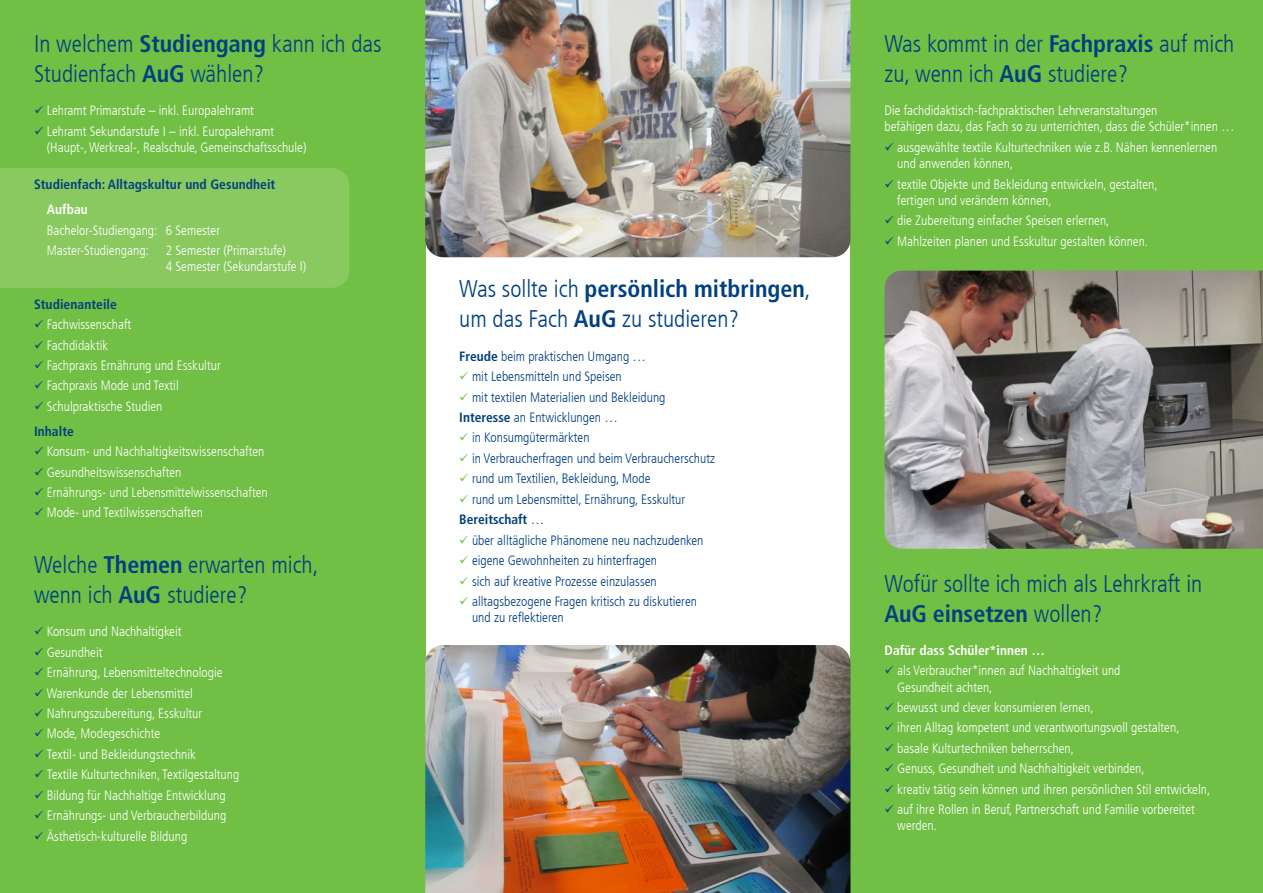
<style>
.page{position:relative;width:1263px;height:893px;background:#fff}
.page>*{position:absolute;margin:0;border:0;box-sizing:border-box;transform-origin:0 0}
.head{font:300 condensed 24px/30px "Frutiger LT Com";color:#014081}
.Fliess{font:300 condensed 13.5px/16.2px "Frutiger LT Com";color:#fff}
.Fliess-2{font:300 condensed 13.5px/16.2px "Frutiger LT Com";color:#014081}
.fliesshead{font:700 condensed 13.5px "Frutiger LT Com";letter-spacing:.005em;color:#014081}
.Fliess-3{font:700 condensed 13.5px "Frutiger LT Com";color:#fff}
.Fliess-4{font:700 condensed 13.5px "Frutiger LT Com";color:#014081}
.fliesshead-2{font:700 condensed 13.5px "Frutiger LT Com";letter-spacing:.005em;color:#fff}
.s1{font-weight:700}
.s2{color:#014081}
.s3{color:#71bf44}
.s4{font-weight:300}
</style>
<div class="page">
<div style="left:0;top:0;width:425px;height:893px;background:#71bf44"></div>
<div style="left:850px;top:0;width:413px;height:893px;background:#71bf44"></div>
<div style="left:0;top:168px;width:349px;height:120px;background:#8ac860"></div>
<img style="left:425px;top:0;width:425px;height:257px">
<img style="left:425px;top:645px;width:425px;height:248px">
<img style="left:884px;top:271px;width:379px;height:278px">
<p class="head" style="left:34px;top:29px;width:349px">In welchem <span class="s1">Studiengang</span> kann ich das<br>Studienfach <span class="s1">AuG</span> wählen?</p>
<p class="Fliess" style="left:34px;top:103px;width:222px"><span class="s2">✓</span> Lehramt Primarstufe – inkl. Europalehramt</p>
<p class="Fliess" style="left:47px;top:123px;width:261px;text-indent:-13px"><span class="s2">✓</span> Lehramt Sekundarstufe I – inkl. Europalehramt (Haupt-, Werkreal-, Realschule, Gemeinschaftsschule)</p>
<p class="fliesshead" style="left:34px;top:177px;width:243px">Studienfach: Alltagskultur und Gesundheit</p>
<p class="fliesshead-2" style="left:47px;top:201px;width:43px">Aufbau</p>
<p class="Fliess" style="left:47px;top:222px;width:175px">Bachelor-Studiengang: 6 Semester</p>
<p class="Fliess" style="left:47px;top:242px;width:104px">Master-Studiengang:</p>
<p class="Fliess" style="left:166px;top:242px;width:142px">2 Semester (Primarstufe)<br>4 Semester (Sekundarstufe I)</p>
<p class="fliesshead" style="left:34px;top:296px;width:84px">Studienanteile</p>
<p class="Fliess" style="left:34px;top:316px;width:99px"><span class="s2">✓</span> Fachwissenschaft</p>
<p class="Fliess" style="left:34px;top:337px;width:76px"><span class="s2">✓</span> Fachdidaktik</p>
<p class="Fliess" style="left:34px;top:357px;width:188px"><span class="s2">✓</span> Fachpraxis Ernährung und Esskultur</p>
<p class="Fliess" style="left:34px;top:378px;width:146px"><span class="s2">✓</span> Fachpraxis Mode und Textil</p>
<p class="Fliess" style="left:34px;top:398px;width:130px"><span class="s2">✓</span> Schulpraktische Studien</p>
<p class="fliesshead" style="left:34px;top:423px;width:41px">Inhalte</p>
<p class="Fliess" style="left:34px;top:443px;width:232px"><span class="s2">✓</span> Konsum- und Nachhaltigkeitswissenschaften</p>
<p class="Fliess" style="left:34px;top:464px;width:149px"><span class="s2">✓</span> Gesundheitswissenschaften</p>
<p class="Fliess" style="left:34px;top:484px;width:235px"><span class="s2">✓</span> Ernährungs- und Lebensmittelwissenschaften</p>
<p class="Fliess" style="left:34px;top:505px;width:171px"><span class="s2">✓</span> Mode- und Textilwissenschaften</p>
<p class="head" style="left:34px;top:550px;width:286px">Welche <span class="s1">Themen</span> erwarten mich, wenn ich <span class="s1">AuG</span> studiere?</p>
<p class="Fliess" style="left:34px;top:623px;width:149px"><span class="s2">✓</span> Konsum und Nachhaltigkeit</p>
<p class="Fliess" style="left:34px;top:644px;width:70px"><span class="s2">✓</span> Gesundheit</p>
<p class="Fliess" style="left:34px;top:664px;width:190px"><span class="s2">✓</span> Ernährung, Lebensmitteltechnologie</p>
<p class="Fliess" style="left:34px;top:685px;width:161px"><span class="s2">✓</span> Warenkunde der Lebensmittel</p>
<p class="Fliess" style="left:34px;top:705px;width:170px"><span class="s2">✓</span> Nahrungszubereitung, Esskultur</p>
<p class="Fliess" style="left:34px;top:726px;width:128px"><span class="s2">✓</span> Mode, Modegeschichte</p>
<p class="Fliess" style="left:34px;top:746px;width:164px"><span class="s2">✓</span> Textil- und Bekleidungstechnik</p>
<p class="Fliess" style="left:34px;top:767px;width:207px"><span class="s2">✓</span> Textile Kulturtechniken, Textilgestaltung</p>
<p class="Fliess" style="left:34px;top:787px;width:193px"><span class="s2">✓</span> Bildung für Nachhaltige Entwicklung</p>
<p class="Fliess" style="left:34px;top:808px;width:194px"><span class="s2">✓</span> Ernährungs- und Verbraucherbildung</p>
<p class="Fliess" style="left:34px;top:828px;width:155px"><span class="s2">✓</span> Ästhetisch-kulturelle Bildung</p>
<p class="head" style="left:459px;top:274px;width:353px">Was sollte ich <span class="s1">persönlich mitbringen</span>, um das Fach <span class="s1">AuG</span> zu studieren?</p>
<p class="Fliess-2" style="left:459px;top:348px;width:188px"><span class="s1">Freude</span> beim praktischen Umgang …</p>
<p class="Fliess-2" style="left:459px;top:368px;width:164px"><span class="s3">✓</span> mit Lebensmitteln und Speisen</p>
<p class="Fliess-2" style="left:459px;top:389px;width:208px"><span class="s3">✓</span> mit textilen Materialien und Bekleidung</p>
<p class="Fliess-2" style="left:459px;top:409px;width:160px"><span class="s1">Interesse</span> an Entwicklungen …</p>
<p class="Fliess-2" style="left:459px;top:430px;width:132px"><span class="s3">✓</span> in Konsumgütermärkten</p>
<p class="Fliess-2" style="left:459px;top:450px;width:257px"><span class="s3">✓</span> in Verbraucherfragen und beim Verbraucherschutz</p>
<p class="Fliess-2" style="left:459px;top:471px;width:193px"><span class="s3">✓</span> rund um Textilien, Bekleidung, Mode</p>
<p class="Fliess-2" style="left:459px;top:491px;width:227px"><span class="s3">✓</span> rund um Lebensmittel, Ernährung, Esskultur</p>
<p class="Fliess-4" style="left:459px;top:511px;width:87px">Bereitschaft <span class="s4">…</span></p>
<p class="Fliess-2" style="left:459px;top:532px;width:246px"><span class="s3">✓</span> über alltägliche Phänomene neu nachzudenken</p>
<p class="Fliess-2" style="left:459px;top:552px;width:199px"><span class="s3">✓</span> eigene Gewohnheiten zu hinterfragen</p>
<p class="Fliess-2" style="left:459px;top:573px;width:199px"><span class="s3">✓</span> sich auf kreative Prozesse einzulassen</p>
<p class="Fliess-2" style="left:472px;top:593px;width:227px;text-indent:-13px"><span class="s3">✓</span> alltagsbezogene Fragen kritisch zu diskutieren und zu reflektieren</p>
<p class="head" style="left:884px;top:29px;width:351px">Was kommt in der <span class="s1">Fachpraxis</span> auf mich zu, wenn ich <span class="s1">AuG</span> studiere?</p>
<p class="Fliess" style="left:884px;top:103px;width:352px">Die fachdidaktisch-fachpraktischen Lehrveranstaltungen<br>befähigen dazu, das Fach so zu unterrichten, dass die Schüler*innen …</p>
<p class="Fliess" style="left:897px;top:139px;width:321px;text-indent:-13px"><span class="s2">✓</span> ausgewählte textile Kulturtechniken wie z.B. Nähen kennenlernen und anwenden können,</p>
<p class="Fliess" style="left:897px;top:176px;width:262px;text-indent:-13px"><span class="s2">✓</span> textile Objekte und Bekleidung entwickeln, gestalten, fertigen und verändern können,</p>
<p class="Fliess" style="left:884px;top:213px;width:226px"><span class="s2">✓</span> die Zubereitung einfacher Speisen erlernen,</p>
<p class="Fliess" style="left:884px;top:233px;width:265px"><span class="s2">✓</span> Mahlzeiten planen und Esskultur gestalten können.</p>
<p class="head" style="left:884px;top:569px;width:319px">Wofür sollte ich mich als Lehrkraft in<br><span class="s1">AuG einsetzen</span> wollen?</p>
<p class="Fliess-3" style="left:884px;top:642px;width:162px">Dafür dass Schüler*innen …</p>
<p class="Fliess" style="left:897px;top:663px;width:225px;text-indent:-13px"><span class="s2">✓</span> als Verbraucher*innen auf Nachhaltigkeit und<br>Gesundheit achten,</p>
<p class="Fliess" style="left:884px;top:699px;width:211px"><span class="s2">✓</span> bewusst und clever konsumieren lernen,</p>
<p class="Fliess" style="left:884px;top:720px;width:297px"><span class="s2">✓</span> ihren Alltag kompetent und verantwortungsvoll gestalten,</p>
<p class="Fliess" style="left:884px;top:740px;width:191px"><span class="s2">✓</span> basale Kulturtechniken beherrschen,</p>
<p class="Fliess" style="left:884px;top:761px;width:262px"><span class="s2">✓</span> Genuss, Gesundheit und Nachhaltigkeit verbinden,</p>
<p class="Fliess" style="left:884px;top:781px;width:327px"><span class="s2">✓</span> kreativ tätig sein können und ihren persönlichen Stil entwickeln,</p>
<p class="Fliess" style="left:897px;top:802px;width:299px;text-indent:-13px"><span class="s2">✓</span> auf ihre Rollen in Beruf, Partnerschaft und Familie vorbereitet werden.</p>
</div>
